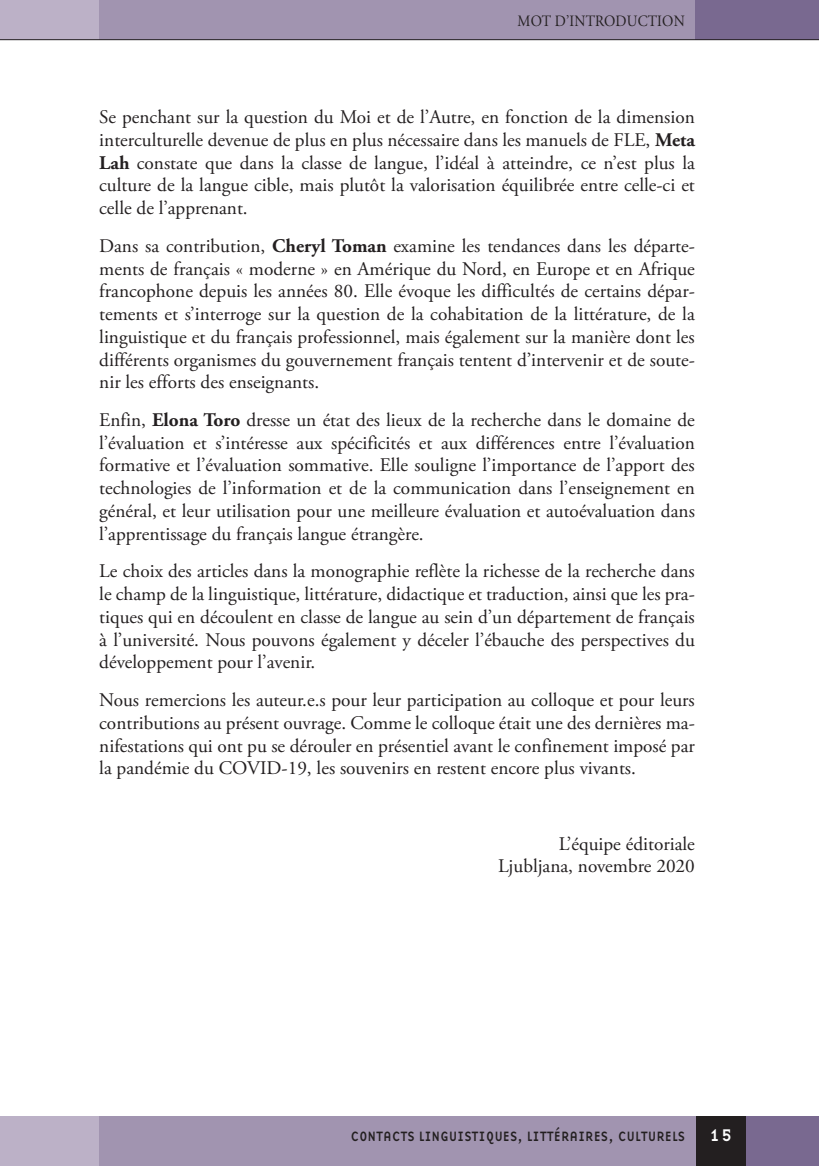
<style>
.page{position:relative;width:819px;height:1166px;background:#fff}
.page>*{position:absolute;margin:0;border:0;box-sizing:border-box;transform-origin:0 0}
.Navaden{font:19.25px/22.8px "Adobe Garamond Pro";color:#231f20;text-align:justify}
.t1{font:17.5px "Base Nine";color:#fff}
.t2{font:15.75px "Adobe Garamond Pro";letter-spacing:.015em;color:#231f20;scale:.9 1}
.t3{font:14px "Base Nine";letter-spacing:-.01em;color:#231f20;scale:.93 1}
.s1{font-weight:700}
</style>
<div class="page">
<div style="left:99px;top:0;width:596px;height:40px;background:#a194b0"></div>
<div style="left:0;top:0;width:99px;height:40px;background:#bcb1c7"></div>
<div style="left:694px;top:0;width:125px;height:40px;background:#796990"></div>
<hr style="left:0;top:39px;width:819px;height:1px;background:#231f20">
<div style="left:74px;top:1116px;width:622px;height:50px;background:#a194b0"></div>
<div style="left:0;top:1116px;width:99px;height:50px;background:#bcb1c7"></div>
<div style="left:745px;top:1116px;width:74px;height:50px;background:#796990"></div>
<div style="left:695px;top:1116px;width:50px;height:50px;background:#231f20"></div>
<p class="t2" style="left:517px;top:11px;width:187px">MOT D’INTRODUCTION</p>
<p class="Navaden" style="left:99px;top:106px;width:597px">Se penchant sur la question du Moi et de l’Autre, en fonction de la dimension interculturelle devenue de plus en plus nécessaire dans les manuels de FLE, <span class="s1">Meta Lah</span> constate que dans la classe de langue, l’idéal à atteindre, ce n’est plus la culture de la langue cible, mais plutôt la valorisation équilibrée entre celle-ci et celle de l’apprenant.</p>
<p class="Navaden" style="left:99px;top:235px;width:597px">Dans sa contribution, <span class="s1">Cheryl Toman</span> examine les tendances dans les départe&shy;ments de français « moderne » en Amérique du Nord, en Europe et en Afrique francophone depuis les années 80. Elle évoque les difficultés de certains dépar&shy;tements et s’interroge sur la question de la cohabitation de la littérature, de la linguistique et du français professionnel, mais également sur la manière dont les différents organismes du gouvernement français tentent d’intervenir et de soute&shy;nir les efforts des enseignants.</p>
<p class="Navaden" style="left:99px;top:409px;width:597px">Enfin, <span class="s1">Elona Toro</span> dresse un état des lieux de la recherche dans le domaine de l’évaluation et s’intéresse aux spécificités et aux différences entre l’évaluation formative et l’évaluation sommative. Elle souligne l’importance de l’apport des technologies de l’information et de la communication dans l’enseignement en général, et leur utilisation pour une meilleure évaluation et autoévaluation dans l’apprentissage du français langue étrangère.</p>
<p class="Navaden" style="left:99px;top:560px;width:597px">Le choix des articles dans la monographie reflète la richesse de la recherche dans le champ de la linguistique, littérature, didactique et traduction, ainsi que les pra&shy;tiques qui en découlent en classe de langue au sein d’un département de français à l’université. Nous pouvons également y déceler l’ébauche des perspectives du développement pour l’avenir.</p>
<p class="Navaden" style="left:99px;top:689px;width:597px">Nous remercions les auteur.e.s pour leur participation au colloque et pour leurs contributions au présent ouvrage. Comme le colloque était une des dernières ma&shy;nifestations qui ont pu se dérouler en présentiel avant le confinement imposé par la pandémie du COVID-19, les souvenirs en restent encore plus vivants.</p>
<p class="Navaden" style="left:559px;top:833px;width:137px">L’équipe éditoriale</p>
<p class="Navaden" style="left:498px;top:855px;width:198px">Ljubljana, novembre 2020</p>
<p class="t3" style="left:350px;top:1126px;width:361px">CONTACTS LINGUISTIQUES, LITTÉRAIRES, CULTURELS</p>
<p class="t1" style="left:709px;top:1123px;width:25px">15</p>
</div>
